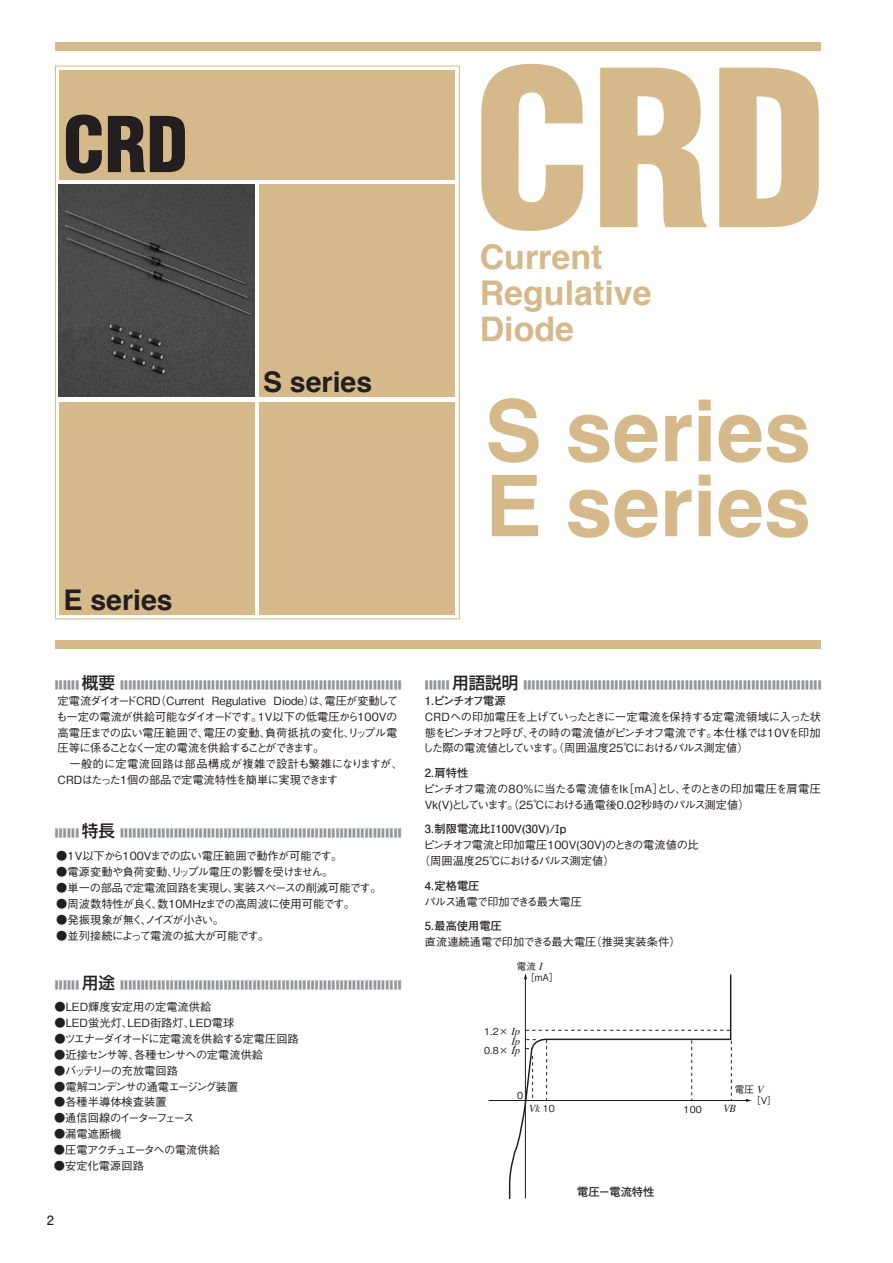
<style>
.page{position:relative;width:893px;height:1263px;background:#fff}
.page>*{position:absolute;margin:0;border:0;box-sizing:border-box;transform-origin:0 0}
.t1{font:700 85.05px "Helvetica";color:#d5b98a}
.t2{font:900 condensed 75px "Helvetica";color:#231f20}
.t3{font:700 34.05px/36.2px "Helvetica";color:#d5b98a}
.t4{font:700 28.5px "Helvetica";color:#231f20}
.t5{font:12.75px "Futo Go B101 Pro Bold 90 pv RKSJ H";color:#231f20}
.t6{font:11.25px/15.9px "Gothic BBB Pro Medium 90 pv RKSJ H";letter-spacing:-.03em;color:#231f20}
.t7{font:11.25px "Gothic BBB Pro Medium 90 pv RKSJ H";color:#231f20}
.t8{font:11.25px/15.9px "Gothic BBB Pro Medium 90 pv RKSJ H";letter-spacing:-.05em;color:#231f20}
.t9{font:11.25px "Futo Go B101 Pro Bold 90 pv RKSJ H";color:#231f20}
.t10{font:11.25px "Gothic BBB Pro Medium 90 pv RKSJ H";letter-spacing:-.11em;color:#231f20}
.t11{font:11.25px "Gothic BBB Pro Medium 90 pv RKSJ H";letter-spacing:-.105em;color:#231f20}
.t12{font:11.25px "Gothic BBB Pro Medium 90 pv RKSJ H";letter-spacing:-.08em;color:#231f20}
.t13{font:11.25px "Gothic BBB Pro Medium 90 pv RKSJ H";letter-spacing:-.095em;color:#231f20}
.t14{font:11.25px "Gothic BBB Pro Medium 90 pv RKSJ H";letter-spacing:-.075em;color:#231f20}
.t15{font:11.25px "Gothic BBB Pro Medium 90 pv RKSJ H";letter-spacing:-.17em;color:#231f20}
.t16{font:11.25px "Gothic BBB Pro Medium 90 pv RKSJ H";letter-spacing:-.065em;color:#231f20}
.t17{font:11.25px "Futo Go B101 Pro Bold 90 pv RKSJ H";letter-spacing:-.105em;color:#231f20}
.t18{font:10.65px "Shin Go Pro Medium 90 pv RKSJ H";color:#939598;scale:.3 1}
.t19{font:italic 10.65px "Times";color:#231f20}
.t20{font:9.6px/10.6px "Gothic BBB Pro Medium 90 pv RKSJ H";color:#231f20}
.s1{font-size:16.5px;color:#231f20}
.s2{font-family:"Times";font-style:italic;font-size:10.65px}
.s3{font-family:"Gothic BBB Pro Medium 90 pv RKSJ H";font-style:normal;font-size:9.6px}
</style>
<div class="page">
<div style="left:55px;top:640px;width:766px;height:9px;background:#d5b98a"></div>
<div style="left:55px;top:43px;width:766px;height:8px;background:#d5b98a"></div>
<div style="left:59px;top:70px;width:396px;height:109px;background:#d5b98a"></div>
<div style="left:59px;top:402px;width:196px;height:212px;background:#d5b98a"></div>
<div style="left:259px;top:184px;width:196px;height:213px;background:#d5b98a"></div>
<div style="left:259px;top:402px;width:196px;height:213px;background:#d5b98a"></div>
<svg style="left:481px;top:64px;width:102px;height:167px"></svg>
<svg style="left:600px;top:68px;width:106px;height:159px"></svg>
<svg style="left:719px;top:68px;width:100px;height:159px"></svg>
<hr style="left:488px;top:1100px;width:258px;height:1px;background:#231f20">
<svg style="left:746px;top:1099px;width:6px;height:3px"></svg>
<svg style="left:508px;top:973px;width:224px;height:226px"></svg>
<img style="left:58px;top:184px;width:196px;height:213px">
<h2 class="t2" style="left:63px;top:116px;width:127px">CRD</h2>
<h3 class="t4" style="left:63px;top:588px;width:111px">E series</h3>
<h3 class="t4" style="left:263px;top:370px;width:111px">S series</h3>
<h3 class="t3" style="left:480px;top:242px;width:174px">Current<br>Regulative<br>Diode</h3>
<h1 class="t1" style="left:485px;top:396px;width:328px">S series</h1>
<h1 class="t1" style="left:485px;top:471px;width:328px">E series</h1>
<p class="t18" style="left:55px;top:681px;width:1156px">■■■■■■ <span class="s1">概要</span> ■■■■■■■■■■■■■■■■■■■■■■■■■■■■■■■■■■■■■■■■■■■■■■■■■■■■■■■■■■■■■■■■■■■■</p>
<p class="t18" style="left:425px;top:681px;width:1321px">■■■■■■ <span class="s1">用語説明</span> ■■■■■■■■■■■■■■■■■■■■■■■■■■■■■■■■■■■■■■■■■■■■■■■■■■■■■■■■■■■■■■■■■■■■■■■■</p>
<p class="t6" style="left:56px;top:694px;width:348px">定電流ダイオードCRD（Current Regulative Diode）は、電圧が変動しても一定の電流が供給可能なダイオードです。1V以下の低電圧から100Vの高電圧までの広い電圧範囲で、電圧の変動、負荷抵抗の変化、リップル電圧等に係ることなく一定の電流を供給することができます。<br>　一般的に定電流回路は部品構成が複雑で設計も繁雑になりますが、CRDはたった1個の部品で定電流特性を簡単に実現できます</p>
<p class="t17" style="left:425px;top:696px;width:82px">1．ピンチオフ電源</p>
<p class="t6" style="left:422px;top:710px;width:400px;text-align:justify">CRDへの印加電圧を上げていったときに一定電流を保持する定電流領域に入った状態をピンチオフと呼び、その時の電流値がピンチオフ電流です。本仕様では10Vを印加した際の電流値としています。（周囲温度25℃におけるパルス測定値）</p>
<p class="t9" style="left:425px;top:768px;width:45px">2．肩特性</p>
<p class="t8" style="left:423px;top:782px;width:399px">ピンチオフ電流の80％に当たる電流値をIk［mA］とし、そのときの印加電圧を肩電圧<br>Vk(V)としています。（25℃における通電後0.02秒時のパルス測定値）</p>
<p class="t9" style="left:425px;top:825px;width:143px">3．制限電流比Ⅰ100V(30V)/Ⅰp</p>
<p class="t6" style="left:419px;top:838px;width:281px;text-indent:4px">ピンチオフ電流と印加電圧100V(30V)のときの電流値の比（周囲温度25℃におけるパルス測定値）</p>
<p class="t9" style="left:425px;top:881px;width:56px">4．定格電圧</p>
<p class="t14" style="left:425px;top:897px;width:159px">パルス通電で印加できる最大電圧</p>
<p class="t9" style="left:425px;top:921px;width:79px">5．最高使用電圧</p>
<p class="t7" style="left:425px;top:937px;width:257px">直流連続通電で印加できる最大電圧（推奨実装条件）</p>
<p class="t18" style="left:55px;top:829px;width:1156px">■■■■■■ <span class="s1">特長</span> ■■■■■■■■■■■■■■■■■■■■■■■■■■■■■■■■■■■■■■■■■■■■■■■■■■■■■■■■■■■■■■■■■■■■</p>
<p class="t6" style="left:56px;top:849px;width:288px">●1V以下から100Vまでの広い電圧範囲で動作が可能です。</p>
<p class="t6" style="left:56px;top:865px;width:279px">●電源変動や負荷変動、リップル電圧の影響を受けません。</p>
<p class="t6" style="left:56px;top:881px;width:327px">●単一の部品で定電流回路を実現し、実装スペースの削減可能です。</p>
<p class="t7" style="left:56px;top:899px;width:300px">●周波数特性が良く、数10MHzまでの高周波に使用可能です。</p>
<p class="t12" style="left:56px;top:915px;width:169px">●発振現象が無く、ノイズが小さい。</p>
<p class="t6" style="left:56px;top:929px;width:215px">●並列接続によって電流の拡大が可能です。</p>
<p class="t18" style="left:55px;top:981px;width:1156px">■■■■■■ <span class="s1">用途</span> ■■■■■■■■■■■■■■■■■■■■■■■■■■■■■■■■■■■■■■■■■■■■■■■■■■■■■■■■■■■■■■■■■■■■</p>
<p class="t7" style="left:54px;top:1002px;width:158px">●LED輝度安定用の定電流供給</p>
<p class="t7" style="left:54px;top:1018px;width:181px">●LED蛍光灯、LED街路灯、LED電球</p>
<p class="t10" style="left:54px;top:1034px;width:246px">●ツエナーダイオードに定電流を供給する定電圧回路</p>
<p class="t8" style="left:54px;top:1048px;width:210px">●近接センサ等、各種センサへの定電流供給</p>
<p class="t16" style="left:54px;top:1066px;width:125px">●バッテリーの充放電回路</p>
<p class="t11" style="left:54px;top:1082px;width:186px">●電解コンデンサの通電エージング装置</p>
<p class="t7" style="left:54px;top:1098px;width:114px">●各種半導体検査装置</p>
<p class="t15" style="left:54px;top:1114px;width:142px">●通信回線のイーターフェース</p>
<p class="t6" style="left:54px;top:1128px;width:69px">●漏電遮断機</p>
<p class="t13" style="left:54px;top:1146px;width:168px">●圧電アクチュエータへの電流供給</p>
<p class="t7" style="left:54px;top:1162px;width:92px">●安定化電源回路</p>
<p class="t5" style="left:47px;top:1215px;width:9px">2</p>
<p class="t20" style="left:525px;top:963px;width:35px;text-indent:-8px">電流 <span class="s2">I</span>［mA］</p>
<p class="t20" style="left:484px;top:1027px;width:38px">1.2× <span class="s2">Ip</span></p>
<p class="t19" style="left:511px;top:1036px;width:10px">Ip</p>
<p class="t20" style="left:484px;top:1046px;width:38px">0.8× <span class="s2">Ip</span></p>
<p class="t20" style="left:735px;top:1085px;width:30px">電圧 <span class="s2">V</span></p>
<p class="t20" style="left:517px;top:1091px;width:8px">0</p>
<p class="t20" style="left:751px;top:1096px;width:27px">［V］</p>
<p class="t20" style="left:684px;top:1105px;width:20px">100</p>
<p class="t19" style="left:529px;top:1104px;width:27px">Vk <span class="s3">10</span></p>
<p class="t19" style="left:723px;top:1103px;width:14px">VB</p>
<p class="t9" style="left:577px;top:1187px;width:79px">電圧－電流特性</p>
</div>
